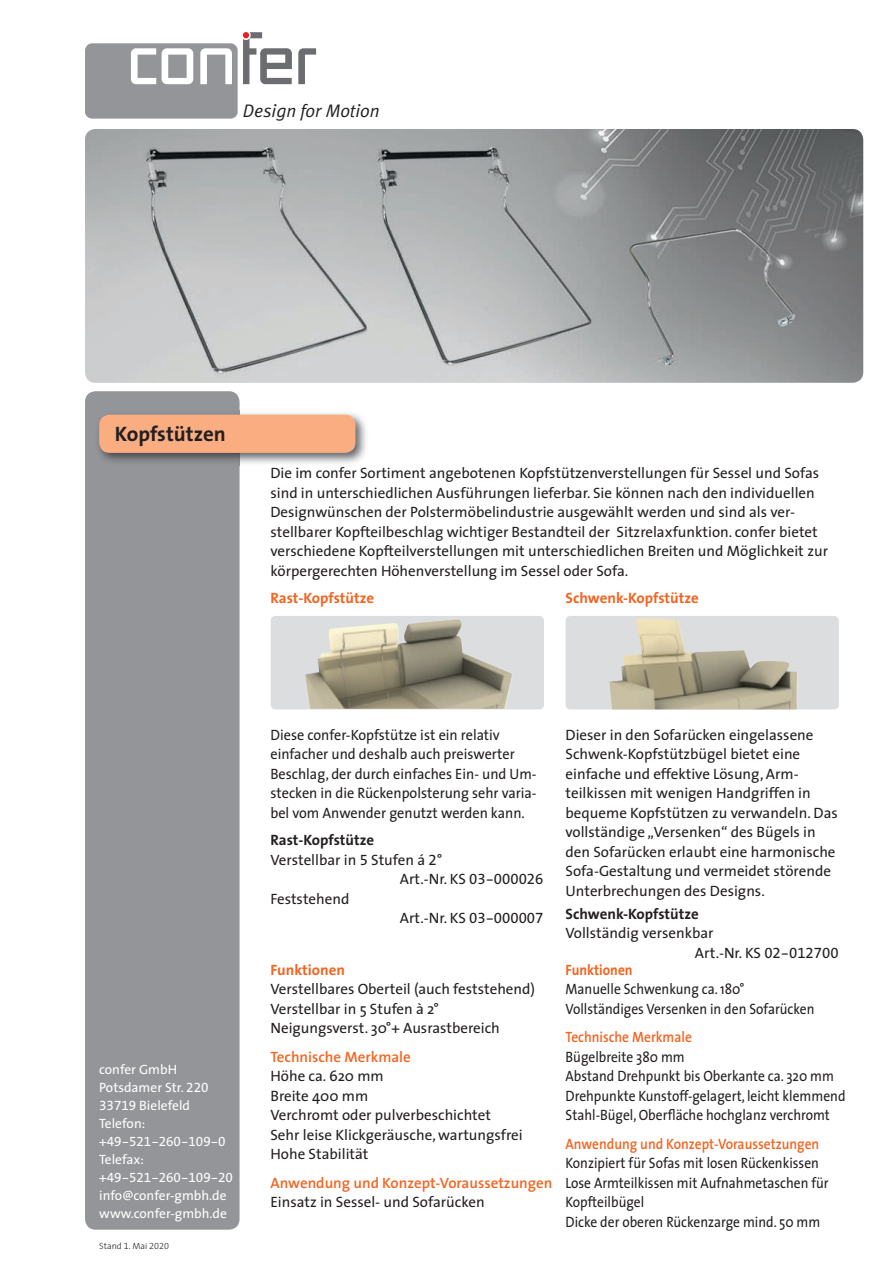
<style>
.page{position:relative;width:893px;height:1263px;background:#fff}
.page>*{position:absolute;margin:0;border:0;box-sizing:border-box;transform-origin:0 0}
.t1{font:700 21px "The Sans";color:#231f20}
.t2{font:italic 18.15px "Meta Normal LF";color:#231f20}
.t3{font:15px/19.5px "The Sans";color:#231f20}
.t4{font:15px/19.5px "The Sans";color:#231f20;scale:.9 1}
.t5{font:15px/19.5px "The Sans";color:#231f20;scale:.95 1}
.t6{font:600 15px "The Sans";color:#f36421}
.t7{font:600 15px "The Sans";color:#f36421;scale:.9 1}
.t8{font:700 15px "The Sans";color:#f36421}
.t9{font:700 15px "The Sans";color:#231f20}
.t10{font:700 15px "The Sans";color:#f36421;scale:.9 1}
.t11{font:13.5px/18px "The Sans";color:#fff}
.t12{font:13.5px "The Sans Expert";color:#fff}
.t13{font:300 9px "The Sans";color:#231f20}
.s1{font-family:"The Sans Expert"}
.s2{font-family:"The Sans"}
.s3{font-family:"The Sans Light Expert";font-weight:400}
</style>
<div class="page">
<svg style="left:85px;top:129px;width:778px;height:254px"></svg>
<img style="left:85px;top:129px;width:11px;height:253px">
<div style="left:85px;top:391px;width:155px;height:839px;background:#939598;border-radius:11px"></div>
<img style="left:99px;top:413px;width:267px;height:51px">
<div style="left:99px;top:415px;width:256px;height:38px;background:#f9ad80;border-radius:11px"></div>
<svg style="left:298px;top:48px;width:18px;height:36px"></svg>
<svg style="left:85px;top:32px;width:207px;height:87px"></svg>
<div style="left:271px;top:616px;width:273px;height:93px;background:#dcdddf;border-radius:5px"></div>
<img style="left:305px;top:619px;width:207px;height:90px">
<div style="left:566px;top:616px;width:273px;height:93px;background:#dcdddf;border-radius:5px"></div>
<img style="left:609px;top:618px;width:188px;height:91px">
<p class="t2" style="left:243px;top:101px;width:138px">Design for Motion</p>
<h1 class="t1" style="left:115px;top:417px;width:112px">Kopfstützen</h1>
<p class="t3" style="left:270px;top:463px;width:559px">Die im confer Sortiment angebotenen Kopfstützenverstellungen für Sessel und Sofas sind in unterschiedlichen Ausführungen lieferbar. Sie können nach den individuellen Designwünschen der Polstermöbelindustrie ausgewählt werden und sind als ver&shy;stellbarer Kopfteilbeschlag wichtiger Bestandteil der Sitzrelaxfunktion. confer bietet verschiedene Kopfteilverstellungen mit unterschiedlichen Breiten und Möglichkeit zur körpergerechten Höhenverstellung im Sessel oder Sofa.</p>
<p class="t8" style="left:270px;top:585px;width:105px">Rast-Kopfstütze</p>
<p class="t8" style="left:566px;top:585px;width:135px">Schwenk-Kopfstütze</p>
<p class="t11" style="left:99px;top:1060px;width:111px">confer GmbH<br>Potsdamer Str. <span class="s1">220<br>33719</span> Bielefeld<br>Telefon:</p>
<p class="t12" style="left:99px;top:1130px;width:128px"><span class="s2">+</span>49-521-260-109-0</p>
<p class="t11" style="left:99px;top:1150px;width:46px">Telefax:</p>
<p class="t12" style="left:99px;top:1166px;width:135px"><span class="s2">+</span>49-521-260-109-20</p>
<p class="t11" style="left:99px;top:1186px;width:129px">info@confer-gmbh.de www.confer-gmbh.de</p>
<p class="t13" style="left:99px;top:1238px;width:71px">Stand <span class="s3">1</span>. Mai <span class="s3">2020</span></p>
<p class="t3" style="left:566px;top:724px;width:274px">Dieser in den Sofarücken eingelassene Schwenk-Kopfstützbügel bietet eine einfache und effektive Lösung, Arm&shy;teilkissen mit wenigen Handgriffen in bequeme Kopfstützen zu verwandeln. Das vollständige „Versenken“ des Bügels in den Sofarücken erlaubt eine harmonische Sofa-Gestaltung und vermeidet störende Unterbrechungen des Designs.</p>
<p class="t5" style="left:270px;top:724px;width:282px">Diese confer-Kopfstütze ist ein relativ einfacher und deshalb auch preiswerter Beschlag, der durch einfaches Ein- und Um&shy;stecken in die Rückenpolsterung sehr varia&shy;bel vom Anwender genutzt werden kann.</p>
<p class="t9" style="left:270px;top:827px;width:105px">Rast-Kopfstütze</p>
<p class="t3" style="left:270px;top:849px;width:173px">Verstellbar in <span class="s1">5</span> Stufen á <span class="s1">2</span>°</p>
<p class="t3" style="left:400px;top:869px;width:145px">Art.-Nr. KS <span class="s1">03-000026</span></p>
<p class="t3" style="left:270px;top:888px;width:80px">Feststehend</p>
<p class="t3" style="left:400px;top:908px;width:145px">Art.-Nr. KS <span class="s1">03-000007</span></p>
<p class="t9" style="left:566px;top:901px;width:135px">Schwenk-Kopfstütze</p>
<p class="t3" style="left:695px;top:923px;width:145px;text-indent:-129px">Vollständig versenkbar<br>Art.-Nr. KS <span class="s1">02-012700</span></p>
<p class="t8" style="left:270px;top:957px;width:76px">Funktionen</p>
<p class="t3" style="left:270px;top:979px;width:266px">Verstellbares Oberteil (auch feststehend)<br>Verstellbar in 5 Stufen à 2°<br>Neigungsverst. 30°+ Ausrastbereich</p>
<p class="t6" style="left:270px;top:1044px;width:142px">Technische Merkmale</p>
<p class="t3" style="left:270px;top:1066px;width:254px">Höhe ca. 620 mm<br>Breite 400 mm<br>Verchromt oder pulverbeschichtet<br>Sehr leise Klickgeräusche, wartungsfrei<br>Hohe Stabilität</p>
<p class="t6" style="left:270px;top:1170px;width:283px">Anwendung und Konzept-Voraussetzungen</p>
<p class="t3" style="left:270px;top:1192px;width:216px">Einsatz in Sessel- und Sofarücken</p>
<p class="t10" style="left:566px;top:957px;width:76px">Funktionen</p>
<p class="t4" style="left:566px;top:979px;width:278px">Manuelle Schwenkung ca. 180°<br>Vollständiges Versenken in den Sofarücken</p>
<p class="t7" style="left:566px;top:1025px;width:142px">Technische Merkmale</p>
<p class="t4" style="left:566px;top:1047px;width:313px">Bügelbreite 380 mm<br>Abstand Drehpunkt bis Oberkante ca. 320 mm Drehpunkte Kunstoff-gelagert, leicht klemmend Stahl-Bügel, Oberfläche hochglanz verchromt</p>
<p class="t7" style="left:566px;top:1131px;width:283px">Anwendung und Konzept-Voraussetzungen</p>
<p class="t4" style="left:566px;top:1153px;width:294px">Konzipiert für Sofas mit losen Rückenkissen Lose Armteilkissen mit Aufnahmetaschen für Kopfteilbügel<br>Dicke der oberen Rückenzarge mind. 50 mm</p>
</div>
